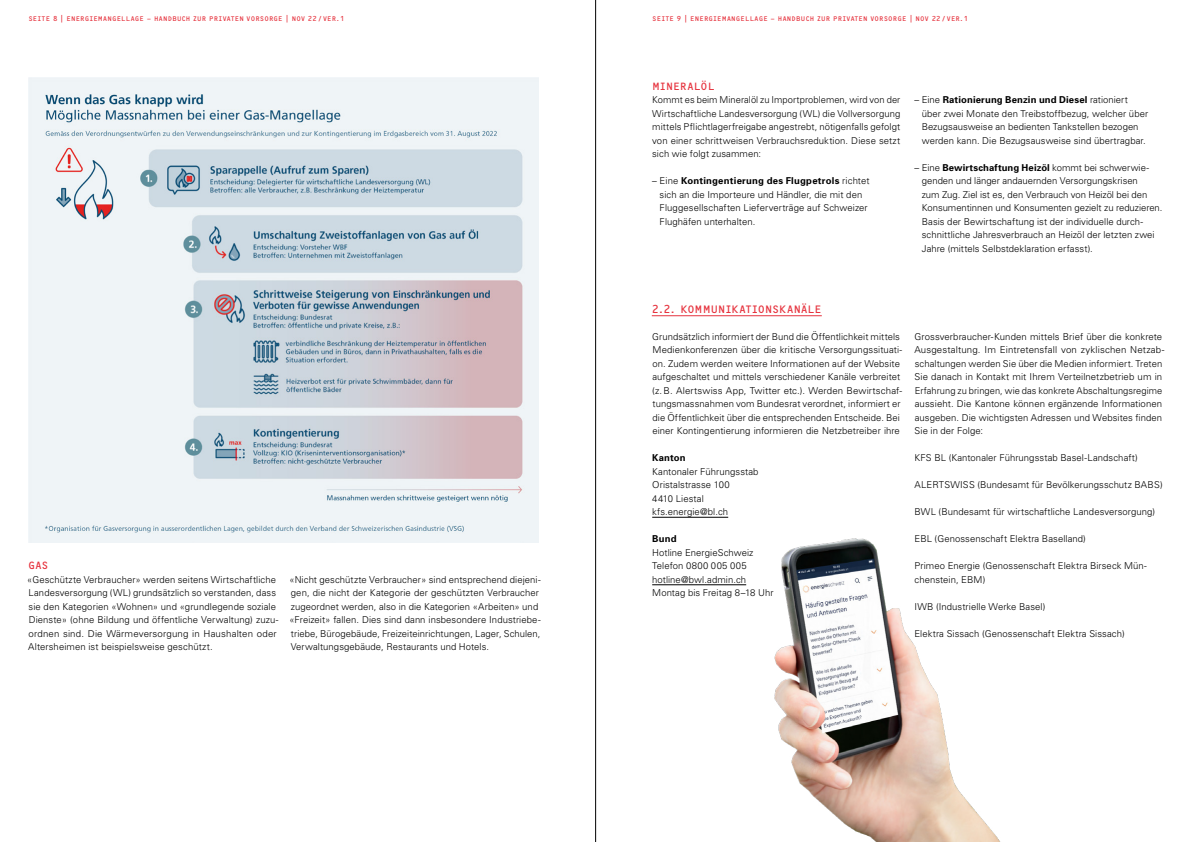
<style>
.page{position:relative;width:1191px;height:842px;background:#fff}
.page>*{position:absolute;margin:0;border:0;box-sizing:border-box;transform-origin:0 0}
.t1{font:11.2px "OCRF";color:#e6343f}
.t2{font:11px "OCRF";color:#e6343f}
.t3{font:300 9.5px/13.5px "Univers";letter-spacing:.005em;color:#000}
.t4{font:700 9.5px "Univers";letter-spacing:.02em;color:#000}
.t5{font:7px "OCRF";letter-spacing:.02em;color:#e6343f}
.s1{font-size:9.8px}
.s2{font-weight:700}
</style>
<div class="page">
<img style="left:28px;top:77px;width:511px;height:465px">
<img style="left:509px;top:478px;width:492px;height:364px">
<hr style="left:652px;top:315px;width:170px;height:1px;background:#e6343f">
<hr style="left:652px;top:517px;width:76px;height:1px;background:#000">
<hr style="left:652px;top:585px;width:94px;height:1px;background:#000">
<hr style="left:595px;top:0;width:1px;height:842px;background:#000">
<p class="t5" style="left:28px;top:15px;width:318px">SEITE 8 <span class="s1">|</span> ENERGIEMANGELLAGE – HANDBUCH ZUR PRIVATEN VORSORGE <span class="s1">|</span> NOV 22/VER.1</p>
<p class="t5" style="left:652px;top:15px;width:318px">SEITE 9 <span class="s1">|</span> ENERGIEMANGELLAGE – HANDBUCH ZUR PRIVATEN VORSORGE <span class="s1">|</span> NOV 22/VER.1</p>
<p class="t2" style="left:652px;top:79px;width:64px">MINERALÖL</p>
<p class="t3" style="left:652px;top:93px;width:250px;text-align:justify">Kommt es beim Mineralöl zu Importproblemen, wird von der Wirtschaftliche Landesversorgung (WL) die Vollversorgung mittels Pflichtlagerfreigabe angestrebt, nötigenfalls gefolgt von einer schrittweisen Verbrauchsreduktion. Diese setzt sich wie folgt zusammen:</p>
<p class="t3" style="left:659px;top:174px;width:211px;text-indent:-7px">– Eine <span class="s2">Kontingentierung des Flugpetrols</span> richtet sich an die Importeure und Händler, die mit den Fluggesellschaften Lieferverträge auf Schweizer Flughäfen unterhalten.</p>
<p class="t3" style="left:921px;top:93px;width:228px;text-indent:-7px">– Eine <span class="s2">Rationierung Benzin und Diesel</span> rationiert über zwei Monate den Treibstoffbezug, welcher über Bezugsausweise an bedienten Tankstellen bezogen werden kann. Die Bezugsausweise sind übertragbar.</p>
<p class="t3" style="left:921px;top:161px;width:242px;text-indent:-7px">– Eine <span class="s2">Bewirtschaftung Heizöl</span> kommt bei schwerwie&shy;genden und länger andauernden Versorgungskrisen<br>zum Zug. Ziel ist es, den Verbrauch von Heizöl bei den Konsumentinnen und Konsumenten gezielt zu reduzieren.<br>Basis der Bewirtschaftung ist der individuelle durch&shy;schnittliche Jahresverbrauch an Heizöl der letzten zwei Jahre (mittels Selbstdeklaration erfasst).</p>
<p class="t2" style="left:28px;top:559px;width:22px">GAS</p>
<p class="t3" style="left:27px;top:572px;width:253px">«Geschützte Verbraucher» werden seitens Wirtschaftliche Landesversorgung (WL) grundsätzlich so verstanden, dass sie den Kategorien «Wohnen» und «grundlegende soziale Dienste» (ohne Bildung und öffentliche Verwaltung) zuzu&shy;ordnen sind. Die Wärmeversorgung in Haushalten oder Altersheimen ist beispielsweise geschützt.</p>
<p class="t3" style="left:289px;top:572px;width:253px">«Nicht geschützte Verbraucher» sind entsprechend diejeni&shy;gen, die nicht der Kategorie der geschützten Verbraucher zugeordnet werden, also in die Kategorien «Arbeiten» und «Freizeit» fallen. Dies sind dann insbesondere Industriebe&shy;triebe, Bürogebäude, Freizeiteinrichtungen, Lager, Schulen, Verwaltungsgebäude, Restaurants und Hotels.</p>
<p class="t1" style="left:652px;top:302px;width:171px">2.2. KOMMUNIKATIONSKANÄLE</p>
<p class="t3" style="left:652px;top:329px;width:251px">Grundsätzlich informiert der Bund die Öffentlichkeit mittels Medienkonferenzen über die kritische Versorgungssituati&shy;on. Zudem werden weitere Informationen auf der Website aufgeschaltet und mittels verschiedener Kanäle verbreitet (z.B. Alertswiss App, Twitter etc.). Werden Bewirtschaf&shy;tungsmassnahmen vom Bundesrat verordnet, informiert er die Öffentlichkeit über die entsprechenden Entscheide. Bei einer Kontingentierung informieren die Netzbetreiber ihre</p>
<p class="t3" style="left:914px;top:329px;width:252px">Grossverbraucher-Kunden mittels Brief über die konkrete Ausgestaltung. Im Eintretensfall von zyklischen Netzab&shy;schaltungen werden Sie über die Medien informiert. Treten Sie danach in Kontakt mit Ihrem Verteilnetzbetrieb um in Erfahrung zu bringen, wie das konkrete Abschaltungsregime aussieht. Die Kantone können ergänzende Informationen ausgeben. Die wichtigsten Adressen und Websites finden Sie in der Folge:</p>
<p class="t4" style="left:652px;top:452px;width:35px">Kanton</p>
<p class="t3" style="left:652px;top:464px;width:108px">Kantonaler Führungsstab<br>Oristalstrasse 100<br>4410 Liestal kfs.energie@bl.ch</p>
<p class="t4" style="left:652px;top:533px;width:26px">Bund</p>
<p class="t3" style="left:652px;top:545px;width:123px">Hotline EnergieSchweiz<br>Telefon 0800 005 005 hotline@bwl.admin.ch<br>Montag bis Freitag 8–18 Uhr</p>
<p class="t3" style="left:914px;top:451px;width:225px">KFS BL (Kantonaler Führungsstab Basel-Landschaft)</p>
<p class="t3" style="left:914px;top:478px;width:250px">ALERTSWISS (Bundesamt für Bevölkerungsschutz BABS)</p>
<p class="t3" style="left:914px;top:505px;width:242px">BWL (Bundesamt für wirtschaftliche Landesversorgung)</p>
<p class="t3" style="left:914px;top:532px;width:173px">EBL (Genossenschaft Elektra Baselland)</p>
<p class="t3" style="left:914px;top:559px;width:234px">Primeo Energie (Genossenschaft Elektra Birseck Mün&shy;chenstein, EBM)</p>
<p class="t3" style="left:914px;top:599px;width:132px">IWB (Industrielle Werke Basel)</p>
<p class="t3" style="left:914px;top:626px;width:212px">Elektra Sissach (Genossenschaft Elektra Sissach)</p>
</div>
